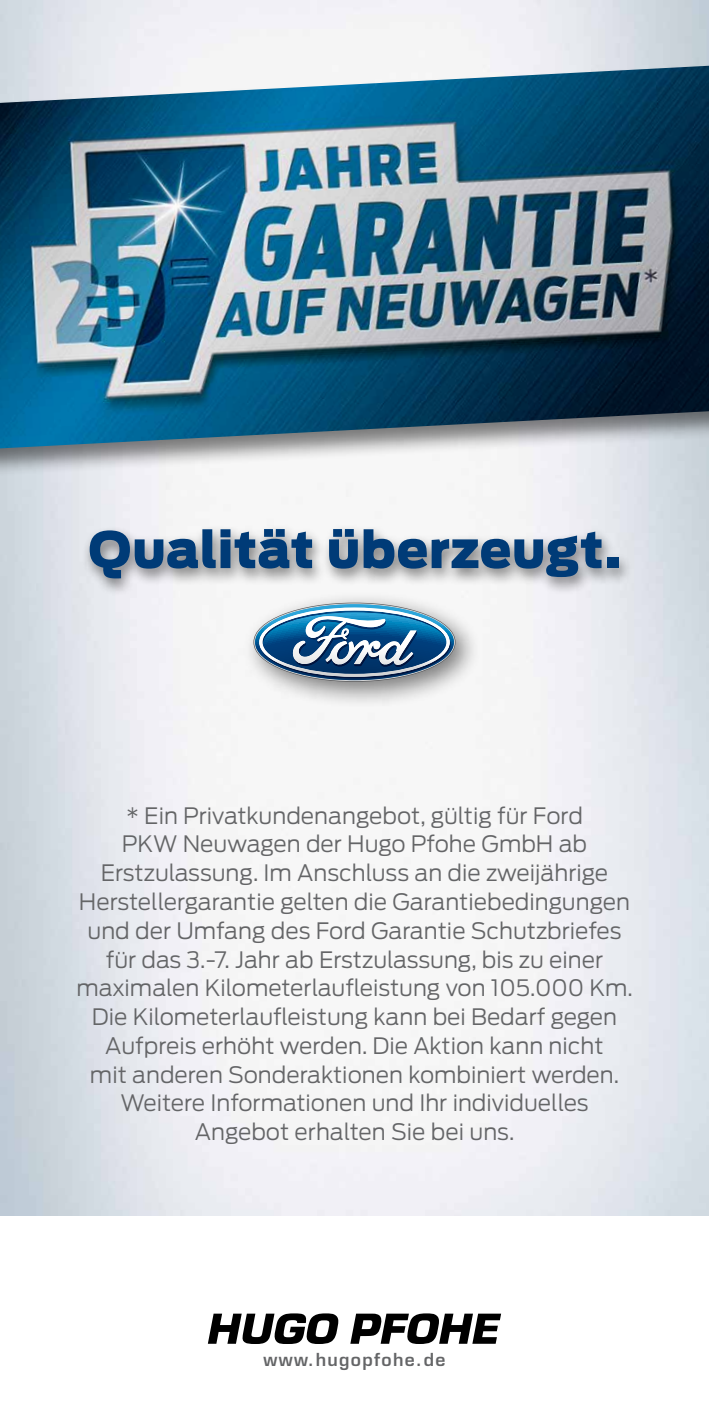
<style>
.page{position:relative;width:709px;height:1418px;background:#fff}
.page>*{position:absolute;margin:0;border:0;box-sizing:border-box;transform-origin:0 0}
.t1{font:900 50px "Ford Antenna";letter-spacing:.01em;color:#003b77}
.t2{font:300 22.5px/28.8px "Ford Antenna";color:#646567;text-align:center}
.t3{font:600 17.5px "Eurostile";letter-spacing:.075em;color:#646567}
</style>
<div class="page">
<div style="left:0;top:62px;width:709px;height:415px;background:#000;opacity:.5"></div>
<img style="left:0;top:66px;width:709px;height:382px">
<div style="left:242px;top:590px;width:240px;height:119px;background:#000;opacity:.5"></div>
<svg style="left:255px;top:604px;width:199px;height:76px"></svg>
<div style="left:81px;top:523px;width:552px;height:73px;background:#000;opacity:.5"></div>
<svg style="left:208px;top:1313px;width:293px;height:30px"></svg>
<h1 class="t1" style="left:88px;top:503px;width:534px">Qualität überzeugt.</h1>
<p class="t2" style="left:76px;top:798px;width:558px">* Ein Privatkundenangebot, gültig für Ford<br>PKW Neuwagen der Hugo Pfohe GmbH ab Erstzulassung. Im Anschluss an die zweijährige Herstellergarantie gelten die Garantiebedingungen und der Umfang des Ford Garantie Schutzbriefes für das 3.-7. Jahr ab Erstzulassung, bis zu einer maximalen Kilometerlaufleistung von 105.000 Km.<br>Die Kilometerlaufleistung kann bei Bedarf gegen Aufpreis erhöht werden. Die Aktion kann nicht<br>mit anderen Sonderaktionen kombiniert werden.<br>Weitere Informationen und Ihr individuelles Angebot erhalten Sie bei uns.</p>
<p class="t3" style="left:263px;top:1348px;width:183px">www.hugopfohe.de</p>
</div>
